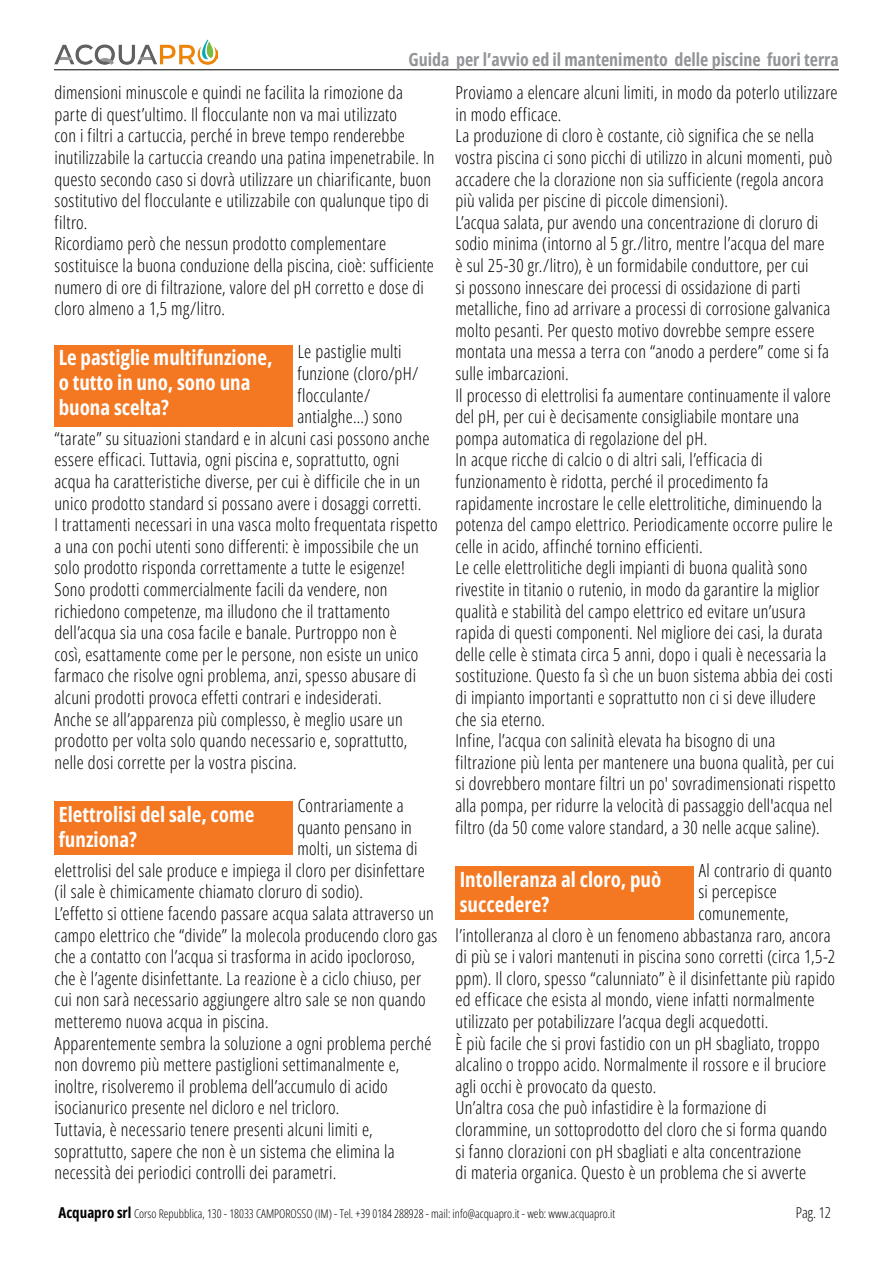
<style>
.page{position:relative;width:893px;height:1263px;background:#fff}
.page>*{position:absolute;margin:0;border:0;box-sizing:border-box;transform-origin:0 0}
.t1{font:700 21px/25.2px "Open Sans Condensed";color:#fff}
.t2{font:300 18px/21.6px "Open Sans Condensed";letter-spacing:.015em;color:#000}
.t3{font:700 18px "Open Sans Condensed";color:#939598}
.t4{font:300 15px "Open Sans Condensed";color:#000}
.t5{font:300 12px "Open Sans Condensed";color:#000}
.s1{font-weight:700;font-size:15px}
</style>
<div class="page">
<img style="left:54px;top:40px;width:164px;height:24px">
<hr style="left:54px;top:69px;width:785px;height:1px;background:#000">
<div style="left:54px;top:345px;width:239px;height:81px;background:#f47721"></div>
<div style="left:54px;top:801px;width:239px;height:53px;background:#f47721"></div>
<div style="left:455px;top:866px;width:239px;height:53px;background:#f47721"></div>
<p class="t3" style="left:408px;top:46px;width:432px">Guida per l’avvio ed il mantenimento delle piscine fuori terra</p>
<p class="t2" style="left:54px;top:81px;width:382px">dimensioni minuscole e quindi ne facilita la rimozione da parte di quest’ultimo. Il flocculante non va mai utilizzato<br>con i filtri a cartuccia, perché in breve tempo renderebbe inutilizzabile la cartuccia creando una patina impenetrabile. In questo secondo caso si dovrà utilizzare un chiarificante, buon sostitutivo del flocculante e utilizzabile con qualunque tipo di filtro.<br>Ricordiamo però che nessun prodotto complementare sostituisce la buona conduzione della piscina, cioè: sufficiente numero di ore di filtrazione, valore del pH corretto e dose di cloro almeno a 1,5 mg/litro.</p>
<p class="t1" style="left:59px;top:344px;width:215px">Le pastiglie multifunzione, o tutto in uno, sono una buona scelta?</p>
<p class="t2" style="left:298px;top:341px;width:105px">Le pastiglie multi</p>
<p class="t2" style="left:455px;top:81px;width:384px">Proviamo a elencare alcuni limiti, in modo da poterlo utilizzare in modo efficace.<br>La produzione di cloro è costante, ciò significa che se nella vostra piscina ci sono picchi di utilizzo in alcuni momenti, può accadere che la clorazione non sia sufficiente (regola ancora più valida per piscine di piccole dimensioni).<br>L’acqua salata, pur avendo una concentrazione di cloruro di sodio minima (intorno al 5 gr./litro, mentre l’acqua del mare<br>è sul 25-30 gr./litro), è un formidabile conduttore, per cui<br>si possono innescare dei processi di ossidazione di parti metalliche, fino ad arrivare a processi di corrosione galvanica molto pesanti. Per questo motivo dovrebbe sempre essere montata una messa a terra con “anodo a perdere” come si fa sulle imbarcazioni.<br>Il processo di elettrolisi fa aumentare continuamente il valore del pH, per cui è decisamente consigliabile montare una pompa automatica di regolazione del pH.<br>In acque ricche di calcio o di altri sali, l’efficacia di funzionamento è ridotta, perché il procedimento fa rapidamente incrostare le celle elettrolitiche, diminuendo la potenza del campo elettrico. Periodicamente occorre pulire le celle in acido, affinché tornino efficienti.<br>Le celle elettrolitiche degli impianti di buona qualità sono rivestite in titanio o rutenio, in modo da garantire la miglior qualità e stabilità del campo elettrico ed evitare un’usura rapida di questi componenti. Nel migliore dei casi, la durata delle celle è stimata circa 5 anni, dopo i quali è necessaria la sostituzione. Questo fa sì che un buon sistema abbia dei costi di impianto importanti e soprattutto non ci si deve illudere che sia eterno.<br>Infine, l’acqua con salinità elevata ha bisogno di una filtrazione più lenta per mantenere una buona qualità, per cui si dovrebbero montare filtri un po' sovradimensionati rispetto alla pompa, per ridurre la velocità di passaggio dell'acqua nel filtro (da 50 come valore standard, a 30 nelle acque saline).</p>
<p class="t1" style="left:460px;top:866px;width:203px">Intolleranza al cloro, può succedere?</p>
<p class="t2" style="left:699px;top:859px;width:135px">Al contrario di quanto</p>
<p class="t2" style="left:297px;top:362px;width:123px">funzione (cloro/pH/</p>
<p class="t2" style="left:297px;top:384px;width:75px">flocculante/</p>
<p class="t2" style="left:297px;top:405px;width:106px">antialghe…) sono</p>
<p class="t2" style="left:54px;top:427px;width:377px">“tarate” su situazioni standard e in alcuni casi possono anche</p>
<p class="t2" style="left:54px;top:449px;width:346px">essere efficaci. Tuttavia, ogni piscina e, soprattutto, ogni</p>
<p class="t2" style="left:54px;top:470px;width:367px">acqua ha caratteristiche diverse, per cui è difficile che in un</p>
<p class="t2" style="left:54px;top:492px;width:368px">unico prodotto standard si possano avere i dosaggi corretti.</p>
<p class="t2" style="left:54px;top:513px;width:385px">I trattamenti necessari in una vasca molto frequentata rispetto</p>
<p class="t2" style="left:54px;top:535px;width:366px">a una con pochi utenti sono differenti: è impossibile che un</p>
<p class="t2" style="left:54px;top:557px;width:352px">solo prodotto risponda correttamente a tutte le esigenze!</p>
<p class="t2" style="left:54px;top:578px;width:335px">Sono prodotti commercialmente facili da vendere, non</p>
<p class="t2" style="left:54px;top:600px;width:337px">richiedono competenze, ma illudono che il trattamento</p>
<p class="t2" style="left:54px;top:621px;width:344px">dell’acqua sia una cosa facile e banale. Purtroppo non è</p>
<p class="t2" style="left:54px;top:643px;width:365px">così, esattamente come per le persone, non esiste un unico</p>
<p class="t2" style="left:54px;top:665px;width:363px">farmaco che risolve ogni problema, anzi, spesso abusare di</p>
<p class="t2" style="left:54px;top:686px;width:329px">alcuni prodotti provoca effetti contrari e indesiderati.</p>
<p class="t2" style="left:54px;top:708px;width:350px">Anche se all’apparenza più complesso, è meglio usare un</p>
<p class="t2" style="left:54px;top:729px;width:354px">prodotto per volta solo quando necessario e, soprattutto,</p>
<p class="t2" style="left:54px;top:751px;width:244px">nelle dosi corrette per la vostra piscina.</p>
<p class="t1" style="left:59px;top:801px;width:197px">Elettrolisi del sale, come funziona?</p>
<p class="t2" style="left:298px;top:794px;width:108px">Contrariamente a</p>
<p class="t2" style="left:297px;top:816px;width:116px">quanto pensano in</p>
<p class="t2" style="left:297px;top:837px;width:122px">molti, un sistema di</p>
<p class="t2" style="left:54px;top:859px;width:372px">elettrolisi del sale produce e impiega il cloro per disinfettare</p>
<p class="t2" style="left:54px;top:881px;width:310px">(il sale è chimicamente chiamato cloruro di sodio).</p>
<p class="t2" style="left:54px;top:902px;width:381px">L’effetto si ottiene facendo passare acqua salata attraverso un</p>
<p class="t2" style="left:54px;top:924px;width:384px">campo elettrico che “divide” la molecola producendo cloro gas</p>
<p class="t2" style="left:54px;top:945px;width:362px">che a contatto con l’acqua si trasforma in acido ipocloroso,</p>
<p class="t2" style="left:54px;top:967px;width:368px">che è l’agente disinfettante. La reazione è a ciclo chiuso, per</p>
<p class="t2" style="left:54px;top:989px;width:373px">cui non sarà necessario aggiungere altro sale se non quando</p>
<p class="t2" style="left:54px;top:1010px;width:216px">metteremo nuova acqua in piscina.</p>
<p class="t2" style="left:54px;top:1032px;width:379px">Apparentemente sembra la soluzione a ogni problema perché</p>
<p class="t2" style="left:54px;top:1053px;width:346px">non dovremo più mettere pastiglioni settimanalmente e,</p>
<p class="t2" style="left:54px;top:1075px;width:335px">inoltre, risolveremo il problema dell’accumulo di acido</p>
<p class="t2" style="left:54px;top:1097px;width:286px">isocianurico presente nel dicloro e nel tricloro.</p>
<p class="t2" style="left:54px;top:1118px;width:320px">Tuttavia, è necessario tenere presenti alcuni limiti e,</p>
<p class="t2" style="left:54px;top:1140px;width:342px">soprattutto, sapere che non è un sistema che elimina la</p>
<p class="t2" style="left:54px;top:1161px;width:284px">necessità dei periodici controlli dei parametri.</p>
<p class="t2" style="left:698px;top:881px;width:80px">si percepisce</p>
<p class="t2" style="left:698px;top:902px;width:92px">comunemente,</p>
<p class="t2" style="left:455px;top:924px;width:377px">l’intolleranza al cloro è un fenomeno abbastanza raro, ancora</p>
<p class="t2" style="left:455px;top:945px;width:381px">di più se i valori mantenuti in piscina sono corretti (circa 1,5-2</p>
<p class="t2" style="left:455px;top:967px;width:381px">ppm). Il cloro, spesso “calunniato” è il disinfettante più rapido</p>
<p class="t2" style="left:455px;top:989px;width:360px">ed efficace che esista al mondo, viene infatti normalmente</p>
<p class="t2" style="left:455px;top:1010px;width:314px">utilizzato per potabilizzare l’acqua degli acquedotti.</p>
<p class="t2" style="left:455px;top:1032px;width:366px">È più facile che si provi fastidio con un pH sbagliato, troppo</p>
<p class="t2" style="left:455px;top:1053px;width:372px">alcalino o troppo acido. Normalmente il rossore e il bruciore</p>
<p class="t2" style="left:455px;top:1075px;width:203px">agli occhi è provocato da questo.</p>
<p class="t2" style="left:455px;top:1097px;width:313px">Un’altra cosa che può infastidire è la formazione di</p>
<p class="t2" style="left:455px;top:1118px;width:373px">clorammine, un sottoprodotto del cloro che si forma quando</p>
<p class="t2" style="left:455px;top:1140px;width:347px">si fanno clorazioni con pH sbagliati e alta concentrazione</p>
<p class="t2" style="left:455px;top:1161px;width:352px">di materia organica. Questo è un problema che si avverte</p>
<p class="t5" style="left:58px;top:1205px;width:558px"><span class="s1">Acquapro srl</span> Corso Repubblica, 130 - 18033 CAMPOROSSO (IM) - Tel. +39 0184 288928 - mail: info@acquapro.it - web: www.acquapro.it</p>
<p class="t4" style="left:796px;top:1202px;width:37px">Pag. 12</p>
</div>
